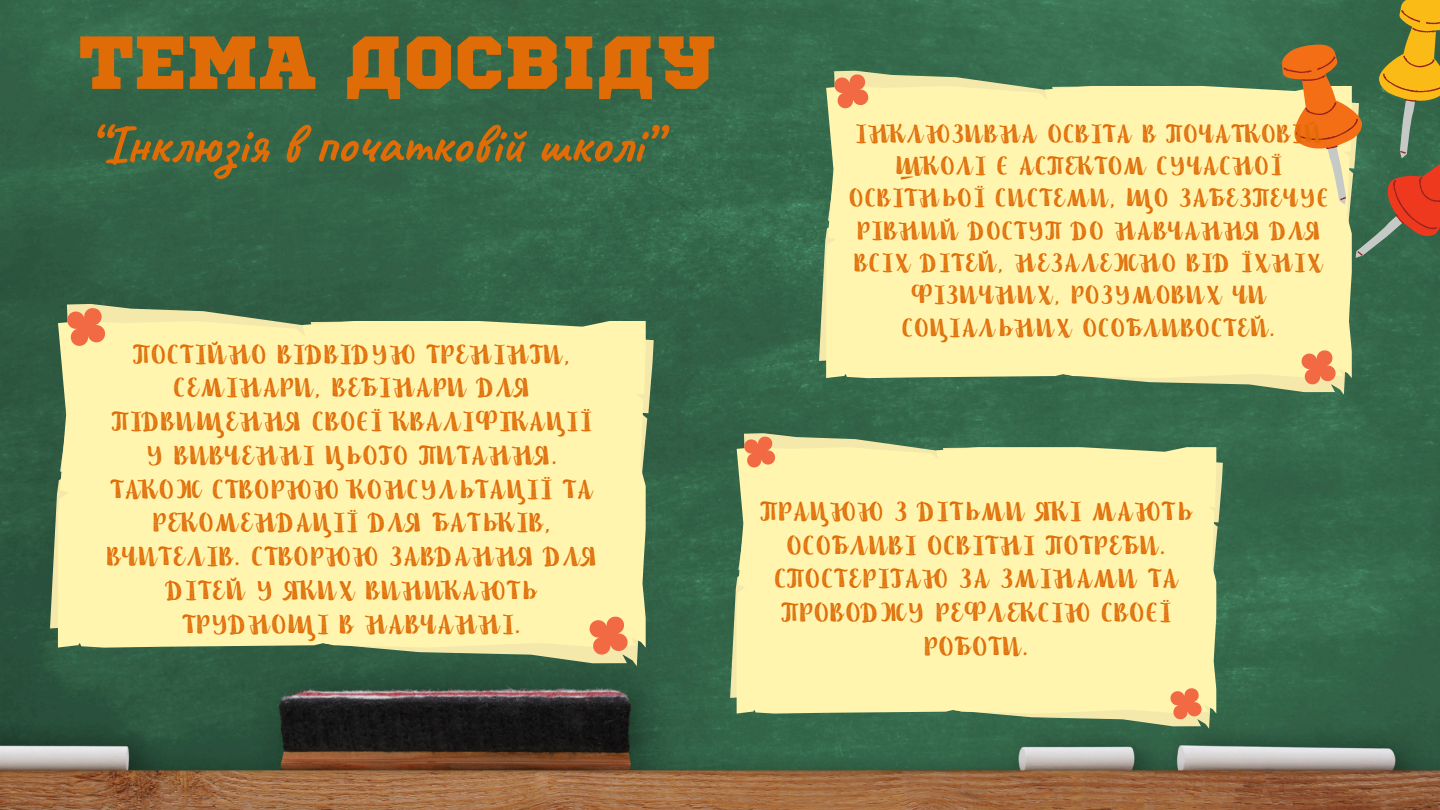
<style>
.page{position:relative;width:1440px;height:810px;background:#fff}
.page>*{position:absolute;margin:0;border:0;box-sizing:border-box;transform-origin:0 0}
.t1{font:75px "Sports World";color:#df6c06}
.t2{font:700 54.6px "Caveat";color:#df6c06}
.t3{font:24.2px/33.8px "Nefelibata Brush Canvas";letter-spacing:.08em;color:#df6c06;text-align:center}
.t4{font:23.2px/32.4px "Nefelibata Brush Canvas";letter-spacing:.08em;color:#df6c06;text-align:center}
</style>
<div class="page">
<img style="left:0;top:0;width:1440px;height:810px">
<svg style="left:50px;top:304px;width:604px;height:362px;background:#466e50"></svg>
<svg style="left:58px;top:321px;width:588px;height:327px;background:#e4e1a0"></svg>
<svg style="left:67px;top:308px;width:561px;height:347px;background:#f5eca7"></svg>
<svg style="left:819px;top:71px;width:540px;height:324px;background:#4a7857"></svg>
<svg style="left:826px;top:86px;width:526px;height:292px;background:#d6d89a"></svg>
<svg style="left:834px;top:74px;width:502px;height:310px;background:#f6eda8"></svg>
<svg style="left:1233px;top:0;width:207px;height:285px;background:#a29e66"></svg>
<svg style="left:730px;top:433px;width:493px;height:296px;background:#4c7857"></svg>
<svg style="left:737px;top:447px;width:479px;height:267px;background:#e8e5a3"></svg>
<svg style="left:744px;top:437px;width:458px;height:282px;background:#f6eda8"></svg>
<p class="t1" style="left:79px;top:29px;width:640px">ТЕМА ДОСВІДУ</p>
<p class="t2" style="left:89px;top:109px;width:570px">“Інклюзія в початковій школі”</p>
<p class="t4" style="left:850px;top:119px;width:480px">ІНКЛЮЗИВНА ОСВІТА В ПОЧАТКОВІЙ<br>ШКОЛІ Є АСПЕКТОМ СУЧАСНОЇ<br>ОСВІТНЬОЇ СИСТЕМИ, ЩО ЗАБЕЗПЕЧУЄ<br>РІВНИЙ ДОСТУП ДО НАВЧАННЯ ДЛЯ<br>ВСІХ ДІТЕЙ, НЕЗАЛЕЖНО ВІД ЇХНІХ<br>ФІЗИЧНИХ, РОЗУМОВИХ ЧИ<br>СОЦІАЛЬНИХ ОСОБЛИВОСТЕЙ.</p>
<h1 class="t3" style="left:107px;top:339px;width:491px">ПОСТІЙНО ВІДВІДУЮ ТРЕНІНГИ,<br>СЕМІНАРИ, ВЕБІНАРИ ДЛЯ<br>ПІДВИЩЕННЯ СВОЄЇ КВАЛІФІКАЦІЇ<br>У ВИВЧЕННІ ЦЬОГО ПИТАННЯ.<br>ТАКОЖ СТВОРЮЮ КОНСУЛЬТАЦІЇ ТА<br>РЕКОМЕНДАЦІЇ ДЛЯ БАТЬКІВ,<br>ВЧИТЕЛІВ. СТВОРЮЮ ЗАВДАННЯ ДЛЯ<br>ДІТЕЙ У ЯКИХ ВИНИКАЮТЬ<br>ТРУДНОЩІ В НАВЧАННІ.</h1>
<h2 class="t3" style="left:761px;top:496px;width:432px">ПРАЦЮЮ З ДІТЬМИ ЯКІ МАЮТЬ<br>ОСОБЛИВІ ОСВІТНІ ПОТРЕБИ.<br>СПОСТЕРІГАЮ ЗА ЗМІНАМИ ТА<br>ПРОВОДЖУ РЕФЛЕКСІЮ СВОЄЇ<br>РОБОТИ.</h2>
</div>
